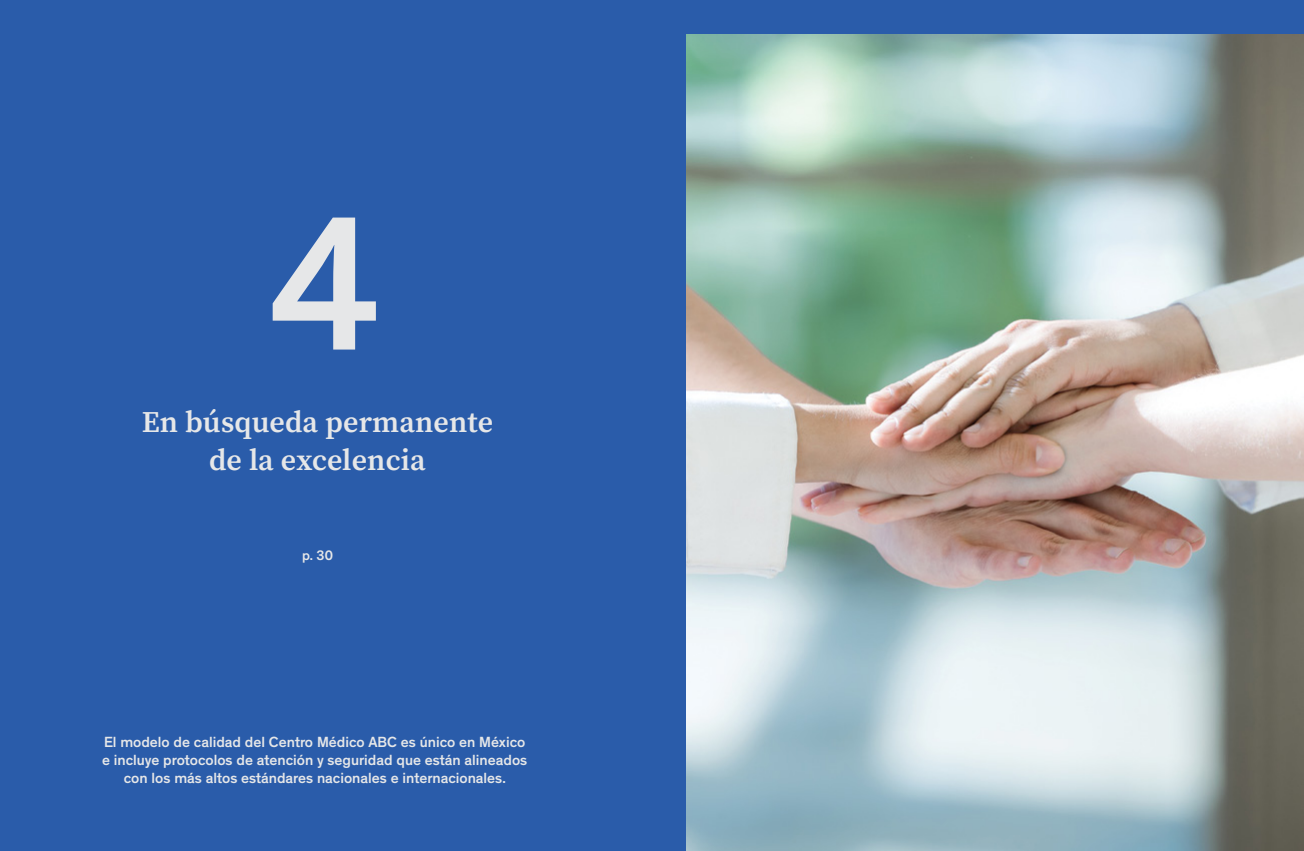
<style>
.page{position:relative;width:1304px;height:851px;background:#fff}
.page>*{position:absolute;margin:0;border:0;box-sizing:border-box;transform-origin:0 0}
.t1{font:500 194px "Theinhardt";color:#e6e7e8}
.t2{font:600 30px/38px "Source Serif Pro";letter-spacing:.005em;color:#e6e7e8;text-align:center}
.t3{font:500 15px/18px "Theinhardt";color:#e6e7e8;text-align:center}
.t4{font:500 14px "Theinhardt";color:#e6e7e8}
</style>
<div class="page">
<div style="left:0;top:0;width:1304px;height:850px;background:#2a5caa"></div>
<img style="left:686px;top:34px;width:618px;height:816px">
<h1 class="t1" style="left:267px;top:169px;width:116px">4</h1>
<h2 class="t2" style="left:142px;top:402px;width:353px">En búsqueda permanente de la excelencia</h2>
<p class="t4" style="left:302px;top:547px;width:32px">p. 30</p>
<p class="t3" style="left:102px;top:732px;width:427px">El modelo de calidad del Centro Médico ABC es único en México e incluye protocolos de atención y seguridad que están alineados con los más altos estándares nacionales e internacionales.</p>
</div>
